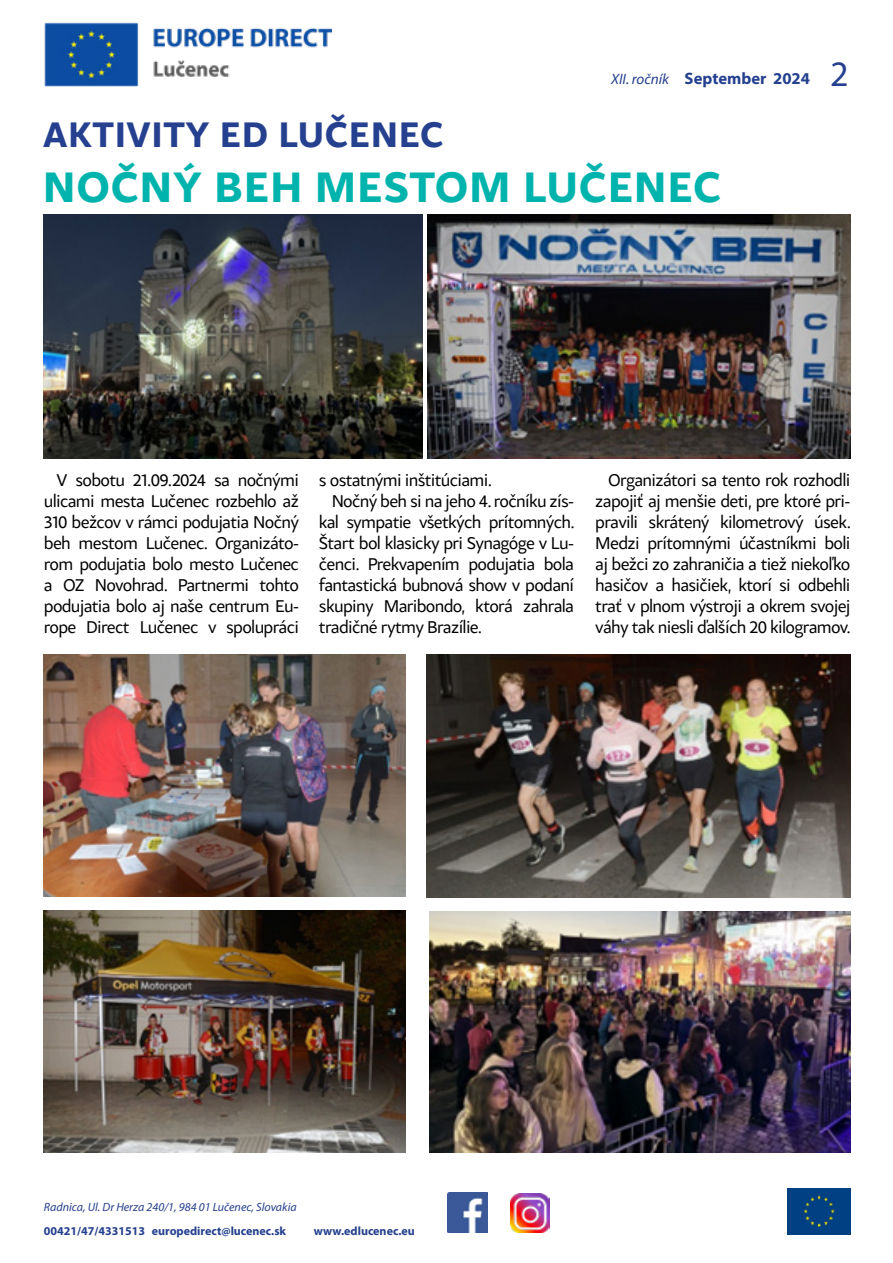
<style>
.page{position:relative;width:893px;height:1263px;background:#fff}
.page>*{position:absolute;margin:0;border:0;box-sizing:border-box;transform-origin:0 0}
.t1{font:700 45px "Samo Sans";letter-spacing:.015em;color:#00b4ad}
.t2{font:700 37.5px "Samo Sans";letter-spacing:.015em;color:#25408f}
.t3{font:18px/21px "Samo Sans";letter-spacing:-.04em;color:#000;text-align:justify}
.t4{font:700 16.65px "Myriad Pro";color:#25408f}
.t5{font:700 12px "Myriad Pro";color:#25408f}
.t6{font:italic 12px "Myriad Pro";color:#25408f}
.s1{font-weight:400;font-style:italic;font-size:15px}
.s2{font-weight:400;font-size:36px}
</style>
<div class="page">
<div style="left:787px;top:1188px;width:63px;height:47px;background:#004083"></div>
<img style="left:804px;top:1195px;width:31px;height:32px">
<img style="left:448px;top:1193px;width:39px;height:39px">
<img style="left:510px;top:1193px;width:39px;height:39px">
<img style="left:44px;top:22px;width:287px;height:64px">
<img style="left:427px;top:215px;width:423px;height:243px">
<img style="left:43px;top:214px;width:379px;height:244px">
<img style="left:43px;top:654px;width:363px;height:242px">
<img style="left:429px;top:911px;width:421px;height:241px">
<img style="left:43px;top:910px;width:363px;height:242px">
<img style="left:426px;top:655px;width:424px;height:242px">
<p class="t4" style="left:611px;top:68px;width:239px"><span class="s1">XII. ročník</span> September 2024 <span class="s2">2</span></p>
<h2 class="t2" style="left:43px;top:111px;width:403px">AKTIVITY ED LUČENEC</h2>
<h1 class="t1" style="left:43px;top:159px;width:680px">NOČNÝ BEH MESTOM LUČENEC</h1>
<p class="t3" style="left:44px;top:469px;width:257px;text-indent:13px">V sobotu 21.09.2024 sa nočnými ulicami mesta Lučenec rozbehlo až 310 bežcov v rámci podujatia Nočný beh mestom Lučenec. Organizáto&shy;rom podujatia bolo mesto Lučenec a OZ Novohrad. Partnermi tohto podujatia bolo aj naše centrum Eu&shy;rope Direct Lučenec v spolupráci</p>
<p class="t3" style="left:319px;top:469px;width:175px">s ostatnými inštitúciami.</p>
<p class="t3" style="left:332px;top:490px;width:244px">Nočný beh si na jeho 4. ročníku zís-</p>
<p class="t3" style="left:319px;top:511px;width:257px">kal sympatie všetkých prítomných.</p>
<p class="t3" style="left:319px;top:532px;width:257px">Štart bol klasicky pri Synagóge v Lu-</p>
<p class="t3" style="left:319px;top:553px;width:257px">čenci. Prekvapením podujatia bola</p>
<p class="t3" style="left:319px;top:574px;width:257px">fantastická bubnová show v podaní</p>
<p class="t3" style="left:319px;top:595px;width:257px">skupiny Maribondo, ktorá zahrala</p>
<p class="t3" style="left:319px;top:616px;width:165px">tradičné rytmy Brazílie.</p>
<p class="t3" style="left:595px;top:469px;width:257px;text-indent:13px">Organizátori sa tento rok rozhodli zapojiť aj menšie deti, pre ktoré pri&shy;pravili skrátený kilometrový úsek.<br>Medzi prítomnými účastníkmi boli aj bežci zo zahraničia a tiež niekoľko hasičov a hasičiek, ktorí si odbehli trať v plnom výstroji a okrem svojej váhy tak niesli ďalších 20 kilogramov.</p>
<p class="t6" style="left:44px;top:1199px;width:254px">Radnica, Ul. Dr Herza 240/1, 984 01 Lučenec, Slovakia</p>
<p class="t5" style="left:44px;top:1223px;width:244px">00421/47/4331513 europedirect@lucenec.sk</p>
<p class="t5" style="left:314px;top:1223px;width:102px">www.edlucenec.eu</p>
</div>
